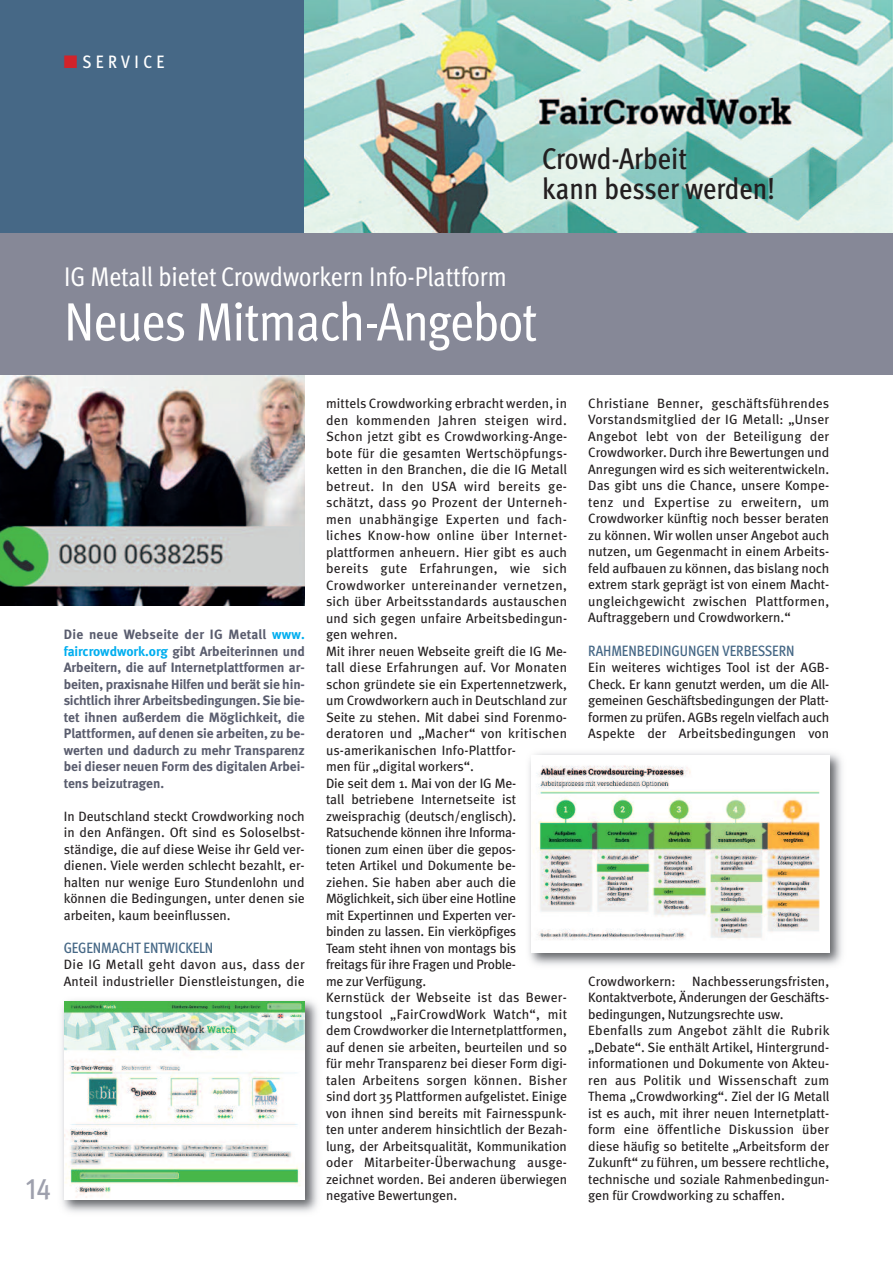
<style>
.page{position:relative;width:893px;height:1263px;background:#fff}
.page>*{position:absolute;margin:0;border:0;box-sizing:border-box;transform-origin:0 0}
.t1{font:54px "Meta Cond";letter-spacing:-.015em;color:#fff}
.t2{font:500 30px/30px "Meta Cond";color:#231f20}
.t3{font:30px "Meta Cond Medium Expert";color:#9ea0ad}
.t4{font:27px "Meta Cond";color:#fff}
.t5{font:500 18px "Meta Cond";letter-spacing:.245em;color:#fff}
.t6{font:500 15px "Meta Cond";color:#466886}
.t7{font:13.5px/16.5px "Meta";color:#231f20;text-align:justify}
.t8{font:700 13.5px/16.5px "Meta";color:#5a5d6e;text-align:justify}
.s1{color:#d1232a}
.s2{color:#00aeef}
</style>
<div class="page">
<div style="left:0;top:0;width:893px;height:234px;background:#466886"></div>
<img style="left:305px;top:0;width:588px;height:234px">
<div style="left:0;top:234px;width:892px;height:141px;background:#868897"></div>
<img style="left:529px;top:753px;width:313px;height:212px">
<img style="left:531px;top:755px;width:298px;height:197px">
<img style="left:62px;top:1000px;width:256px;height:212px">
<img style="left:64px;top:1002px;width:241px;height:197px">
<img style="left:0;top:375px;width:305px;height:230px">
<h3 class="t5" style="left:64px;top:55px;width:102px"><span class="s1">■</span>SERVICE</h3>
<h2 class="t2" style="left:542px;top:146px;width:234px">Crowd-Arbeit<br>kann besser werden!</h2>
<h3 class="t4" style="left:64px;top:268px;width:444px">IG Metall bietet Crowdworkern Info-Plattform</h3>
<h1 class="t1" style="left:64px;top:303px;width:475px">Neues Mitmach-Angebot</h1>
<p class="t8" style="left:64px;top:627px;width:243px">Die neue Webseite der IG Metall <span class="s2">www. faircrowdwork.org</span> gibt Arbeiterinnen und Arbeitern, die auf Internetplattformen ar&shy;beiten, praxisnahe Hilfen und berät sie hin&shy;sichtlich ihrer Arbeitsbedingungen. Sie bie&shy;tet ihnen außerdem die Möglichkeit, die Plattformen, auf denen sie arbeiten, zu be&shy;werten und dadurch zu mehr Transparenz bei dieser neuen Form des digitalen Arbei&shy;tens beizutragen.</p>
<p class="t7" style="left:64px;top:809px;width:242px">In Deutschland steckt Crowdworking noch in den Anfängen. Oft sind es Soloselbst&shy;ständige, die auf diese Weise ihr Geld ver&shy;dienen. Viele werden schlecht bezahlt, er&shy;halten nur wenige Euro Stundenlohn und können die Bedingungen, unter denen sie arbeiten, kaum beeinflussen.</p>
<p class="t6" style="left:64px;top:942px;width:151px">GEGENMACHT ENTWICKELN</p>
<p class="t7" style="left:64px;top:957px;width:242px">Die IG Metall geht davon aus, dass der<br>Anteil industrieller Dienstleistungen, die</p>
<h2 class="t3" style="left:26px;top:1178px;width:27px">14</h2>
<p class="t7" style="left:326px;top:396px;width:243px;text-align:left">mittels Crowdworking erbracht werden, in den kommenden Jahren steigen wird.<br>Schon jetzt gibt es Crowdworking-Ange&shy;bote für die gesamten Wertschöpfungs&shy;ketten in den Branchen, die die IG Metall betreut. In den USA wird bereits ge&shy;schätzt, dass 90 Prozent der Unterneh&shy;men unabhängige Experten und fach&shy;liches Know-how online über Internet&shy;plattformen anheuern. Hier gibt es auch bereits gute Erfahrungen, wie sich Crowdworker untereinander vernetzen, sich über Arbeitsstandards austauschen und sich gegen unfaire Arbeitsbedingun&shy;gen wehren.<br>Mit ihrer neuen Webseite greift die IG Me&shy;tall diese Erfahrungen auf. Vor Monaten schon gründete sie ein Expertennetzwerk, um Crowdworkern auch in Deutschland zur Seite zu stehen. Mit dabei sind Forenmo&shy;deratoren und „Macher“ von kritischen us-amerikanischen Info-Plattfor-<br>men für „digital workers“.<br>Die seit dem 1. Mai von der IG Me-<br>tall betriebene Internetseite ist zweisprachig (deutsch/englisch).<br>Ratsuchende können ihre Informa-<br>tionen zum einen über die gepos-<br>teten Artikel und Dokumente be -<br>ziehen. Sie haben aber auch die Möglichkeit, sich über eine Hotline<br>mit Expertinnen und Experten ver-<br>binden zu lassen. Ein vierköpfiges<br>Team steht ihnen von montags bis<br>freitags für ihre Fragen und Proble-<br>me zur Verfügung.<br>Kernstück der Webseite ist das Bewer&shy;tungstool „FairCrowdWork Watch“, mit dem Crowdworker die Internetplattformen, auf denen sie arbeiten, beurteilen und so für mehr Transparenz bei dieser Form digi&shy;talen Arbeitens sorgen können. Bisher sind dort 35 Plattformen aufgelistet. Einige von ihnen sind bereits mit Fairnesspunk&shy;ten unter anderem hinsichtlich der Bezah&shy;lung, der Arbeitsqualität, Kommunikation oder Mitarbeiter-Überwachung ausge&shy;zeichnet worden. Bei anderen überwiegen negative Bewertungen.</p>
<p class="t7" style="left:588px;top:396px;width:243px">Christiane Benner, geschäftsführendes Vorstandsmitglied der IG Metall: „Unser Angebot lebt von der Beteiligung der Crowdworker. Durch ihre Bewertungen und Anregungen wird es sich weiterentwickeln.<br>Das gibt uns die Chance, unsere Kompe&shy;tenz und Expertise zu erweitern, um Crowdworker künftig noch besser beraten zu können. Wir wollen unser Angebot auch nutzen, um Gegenmacht in einem Arbeits&shy;feld aufbauen zu können, das bislang noch extrem stark geprägt ist von einem Macht&shy;ungleichgewicht zwischen Plattformen, Auftraggebern und Crowdworkern.“</p>
<p class="t6" style="left:588px;top:645px;width:208px">RAHMENBEDINGUNGEN VERBESSERN</p>
<p class="t7" style="left:588px;top:660px;width:242px">Ein weiteres wichtiges Tool ist der AGB-Check. Er kann genutzt werden, um die All&shy;gemeinen Geschäftsbedingungen der Platt&shy;formen zu prüfen. AGBs regeln vielfach auch Aspekte der Arbeitsbedingungen von</p>
<p class="t7" style="left:588px;top:974px;width:243px;text-align:left">Crowdworkern: Nachbesserungsfristen, Kontaktverbote, Änderungen der Geschäfts&shy;bedingungen, Nutzungsrechte usw.<br>Ebenfalls zum Angebot zählt die Rubrik „Debate“. Sie enthält Artikel, Hintergrund&shy;informationen und Dokumente von Akteu&shy;ren aus Politik und Wissenschaft zum Thema „Crowdworking“. Ziel der IG Metall ist es auch, mit ihrer neuen Internetplatt&shy;form eine öffentliche Diskussion über diese häufig so betitelte „Arbeitsform der Zukunft“ zu führen, um bessere rechtliche, technische und soziale Rahmenbedingun&shy;gen für Crowdworking zu schaffen.</p>
</div>
